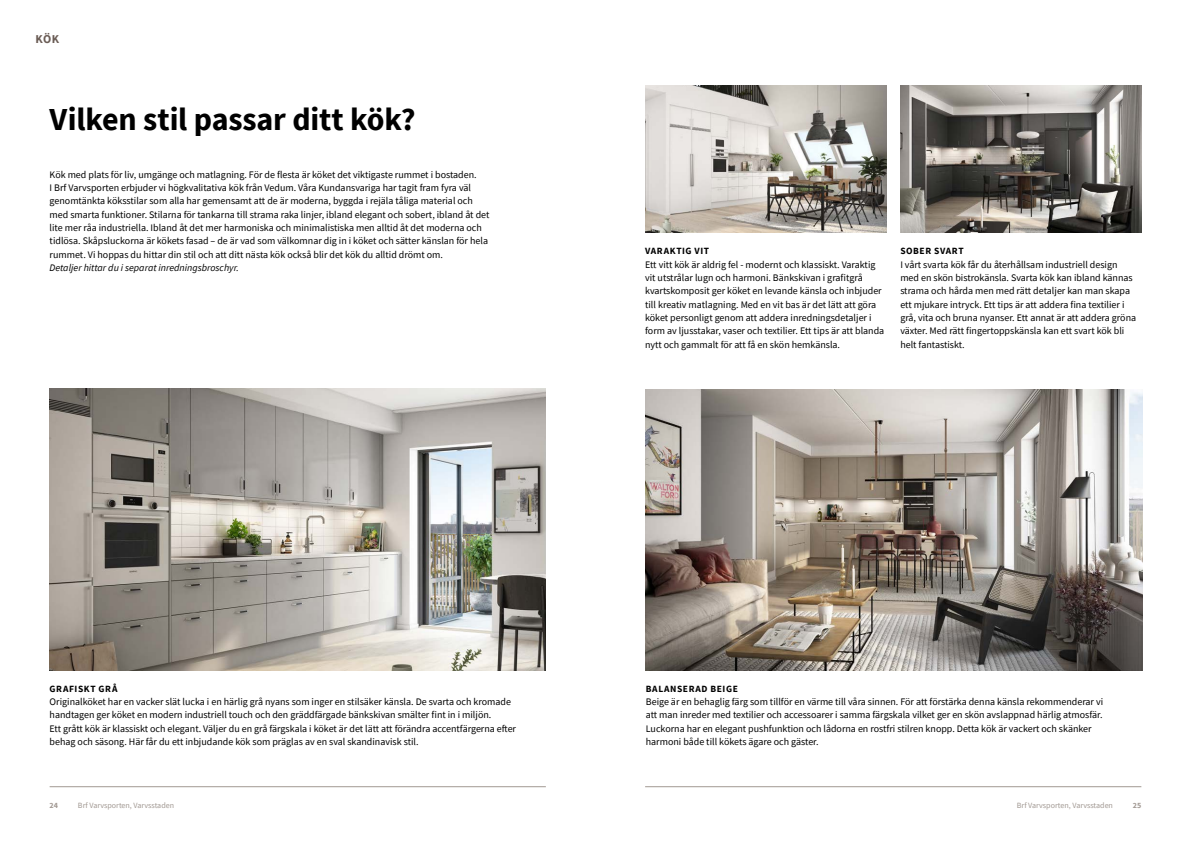
<style>
.page{position:relative;width:1191px;height:842px;background:#fff}
.page>*{position:absolute;margin:0;border:0;box-sizing:border-box;transform-origin:0 0}
.t1{font:700 32px "Source Sans Pro";letter-spacing:-.005em;color:#000}
.Kapitel{font:700 12px "Source Sans Pro";color:#6b5d56}
.Brödtext_9_12{font:10px/13.3px "Source Sans Pro";color:#000}
.Brödtext_9_12-2{font:italic 10px "Source Sans Pro";color:#000}
.Varvskajen_produktte{font:700 9.5px "Source Sans Pro";letter-spacing:.065em;color:#000}
.t2{font:8px "Source Sans Pro";color:#a29993}
.t3{font:700 8px "Source Sans Pro";color:#a29993}
</style>
<div class="page">
<hr style="left:645px;top:786px;width:496px;height:1px;background:#a29993">
<hr style="left:50px;top:786px;width:496px;height:1px;background:#a29993">
<img style="left:646px;top:389px;width:496px;height:282px">
<img style="left:645px;top:85px;width:241px;height:147px">
<img style="left:900px;top:85px;width:241px;height:147px">
<img style="left:50px;top:388px;width:496px;height:283px">
<p class="Kapitel" style="left:35px;top:30px;width:25px">KÖK</p>
<p class="t1" style="left:50px;top:98px;width:367px">Vilken stil passar ditt kök?</p>
<p class="Brödtext_9_12" style="left:50px;top:168px;width:441px">Kök med plats för liv, umgänge och matlagning. För de flesta är köket det viktigaste rummet i bostaden.<br>I Brf Varvsporten erbjuder vi högkvalitativa kök från Vedum. Våra Kundansvariga har tagit fram fyra väl genomtänkta köksstilar som alla har gemensamt att de är moderna, byggda i rejäla tåliga material och med smarta funktioner. Stilarna för tankarna till strama raka linjer, ibland elegant och sobert, ibland åt det lite mer råa industriella. Ibland åt det mer harmoniska och minimalistiska men alltid åt det moderna och tidlösa. Skåpsluckorna är kökets fasad – de är vad som välkomnar dig in i köket och sätter känslan för hela rummet. Vi hoppas du hittar din stil och att ditt nästa kök också blir det kök du alltid drömt om.</p>
<p class="Brödtext_9_12-2" style="left:50px;top:261px;width:191px">Detaljer hittar du i separat inredningsbroschyr.</p>
<p class="Varvskajen_produktte" style="left:645px;top:245px;width:66px">VARAKTIG VIT</p>
<p class="Brödtext_9_12" style="left:645px;top:258px;width:241px">Ett vitt kök är aldrig fel - modernt och klassiskt. Varaktig vit utstrålar lugn och harmoni. Bänkskivan i grafitgrå kvartskomposit ger köket en levande känsla och inbjuder till kreativ matlagning. Med en vit bas är det lätt att göra köket personligt genom att addera inredningsdetaljer i form av ljusstakar, vaser och textilier. Ett tips är att blanda nytt och gammalt för att få en skön hemkänsla.</p>
<p class="Varvskajen_produktte" style="left:900px;top:245px;width:65px">SOBER SVART</p>
<p class="Brödtext_9_12" style="left:900px;top:258px;width:237px">I vårt svarta kök får du återhållsam industriell design med en skön bistrokänsla. Svarta kök kan ibland kännas strama och hårda men med rätt detaljer kan man skapa ett mjukare intryck. Ett tips är att addera fina textilier i grå, vita och bruna nyanser. Ett annat är att addera gröna växter. Med rätt fingertoppskänsla kan ett svart kök bli helt fantastiskt.</p>
<p class="Varvskajen_produktte" style="left:50px;top:682px;width:69px">GRAFISKT GRÅ</p>
<p class="Brödtext_9_12" style="left:50px;top:695px;width:468px">Originalköket har en vacker slät lucka i en härlig grå nyans som inger en stilsäker känsla. De svarta och kromade handtagen ger köket en modern industriell touch och den gräddfärgade bänkskivan smälter fint in i miljön.<br>Ett grått kök är klassiskt och elegant. Väljer du en grå färgskala i köket är det lätt att förändra accentfärgerna efter behag och säsong. Här får du ett inbjudande kök som präglas av en sval skandinavisk stil.</p>
<p class="Varvskajen_produktte" style="left:646px;top:682px;width:94px">BALANSERAD BEIGE</p>
<p class="Brödtext_9_12" style="left:646px;top:695px;width:459px">Beige är en behaglig färg som tillför en värme till våra sinnen. För att förstärka denna känsla rekommenderar vi att man inreder med textilier och accessoarer i samma färgskala vilket ger en skön avslappnad härlig atmosfär.<br>Luckorna har en elegant pushfunktion och lådorna en rostfri stilren knopp. Detta kök är vackert och skänker harmoni både till kökets ägare och gäster.</p>
<p class="t3" style="left:50px;top:800px;width:10px">24</p>
<p class="t2" style="left:78px;top:800px;width:98px">Brf Varvsporten, Varvsstaden</p>
<p class="t2" style="left:1016px;top:800px;width:98px">Brf Varvsporten, Varvsstaden</p>
<p class="t3" style="left:1132px;top:800px;width:10px">25</p>
</div>
